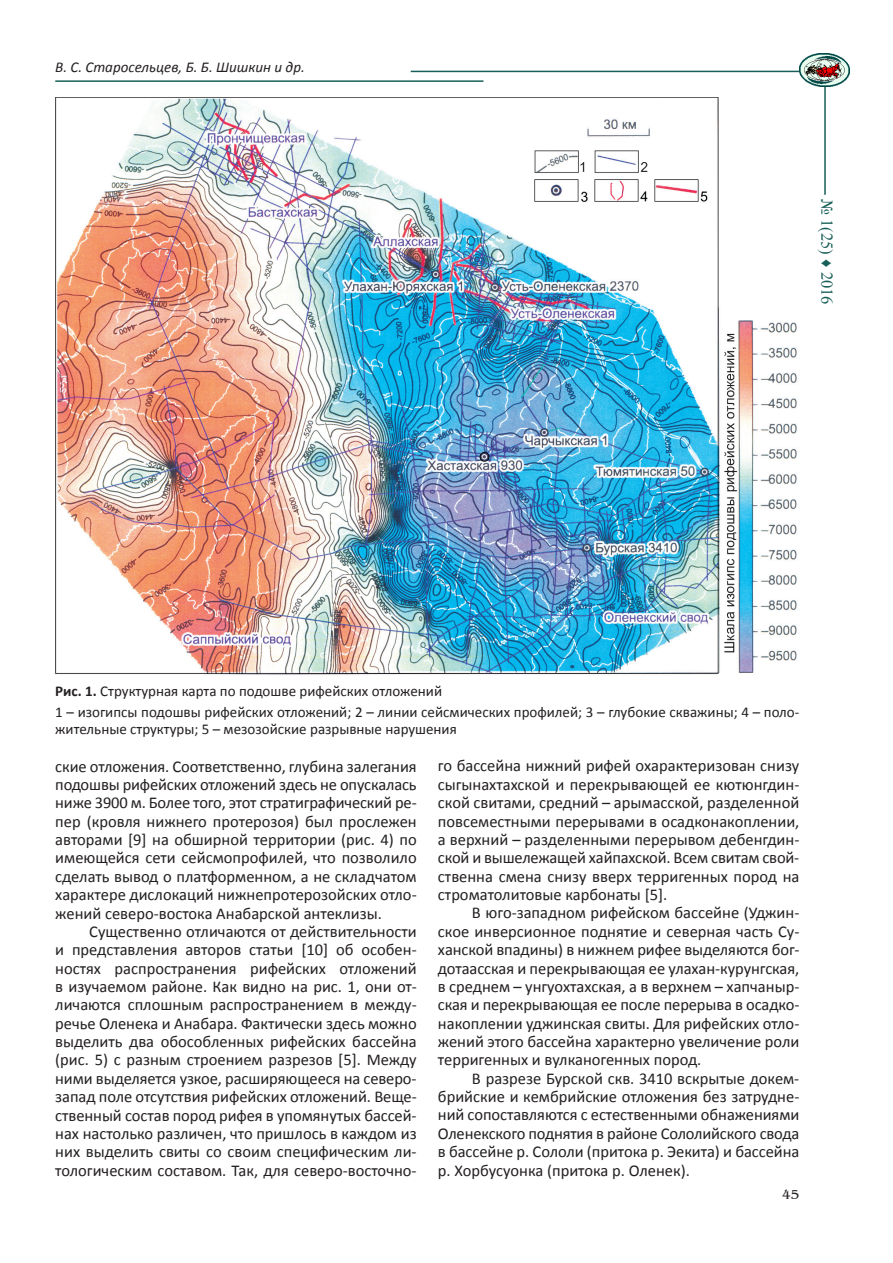
<style>
.page{position:relative;width:893px;height:1263px;background:#fff}
.page>*{position:absolute;margin:0;border:0;box-sizing:border-box;transform-origin:0 0}
.t1{font:16.5px/18.3px "Calibri";color:#231f20;text-align:justify}
.t2{font:16.5px "Times New Roman";color:#195f59}
.t3{font:15px/20.7px "Calibri";color:#231f20}
.t4{font:italic 15px "Calibri";color:#231f20}
.t5{font:13.5px "AG Benguiat";color:#231f20}
.s1{font-weight:700}
</style>
<div class="page">
<hr style="left:824px;top:79px;width:2px;height:116px;background:#195f59">
<hr style="left:411px;top:71px;width:413px;height:1px;background:#195f59">
<hr style="left:55px;top:80px;width:428px;height:2px;background:#195f59">
<img style="left:799px;top:54px;width:51px;height:32px">
<img style="left:55px;top:98px;width:742px;height:577px">
<p class="t4" style="left:55px;top:58px;width:251px">В. С. Старосельцев, Б. Б. Шишкин и др.</p>
<p class="t2" style="left:838px;top:199px;width:107px;rotate:90deg">№ 1(25) ♦ 2016</p>
<p class="t3" style="left:55px;top:680px;width:746px"><span class="s1">Рис. 1.</span> Структурная карта по подошве рифейских отложений<br>1 – изогипсы подошвы рифейских отложений; 2 – линии сейсмических профилей; 3 – глубокие скважины; 4 – поло-</p>
<p class="t3" style="left:55px;top:717px;width:403px">жительные структуры; 5 – мезозойские разрывные нарушения</p>
<p class="t1" style="left:55px;top:756px;width:363px">ские отложения. Соответственно, глубина залегания подошвы рифейских отложений здесь не опускалась ниже 3900 м. Более того, этот стратиграфический ре&shy;пер (кровля нижнего протерозоя) был прослежен авторами [9] на обширной территории (рис. 4) по имеющейся сети сейсмопрофилей, что позволило сделать вывод о платформенном, а не складчатом характере дислокаций нижнепротерозойских отло&shy;жений северо-востока Анабарской антеклизы.</p>
<p class="t1" style="left:55px;top:921px;width:363px;text-indent:34px">Существенно отличаются от действительности и представления авторов статьи [10] об особен&shy;ностях распространения рифейских отложений в изучаемом районе. Как видно на рис. 1, они от&shy;личаются сплошным распространением в между&shy;речье Оленека и Анабара. Фактически здесь можно выделить два обособленных рифейских бассейна (рис. 5) с разным строением разрезов [5]. Между ними выделяется узкое, расширяющееся на северо&shy;запад поле отсутствия рифейских отложений. Веще&shy;ственный состав пород рифея в упомянутых бассей&shy;нах настолько различен, что пришлось в каждом из них выделить свиты со своим специфическим ли&shy;тологическим составом. Так, для северо-восточно-</p>
<p class="t1" style="left:438px;top:756px;width:363px">го бассейна нижний рифей охарактеризован снизу сыгынахтахской и перекрывающей ее кютюнгдин&shy;ской свитами, средний – арымасской, разделенной повсеместными перерывами в осадконакоплении, а верхний – разделенными перерывом дебенгдин&shy;ской и вышележащей хайпахской. Всем свитам свой&shy;ственна смена снизу вверх терригенных пород на строматолитовые карбонаты [5].</p>
<p class="t1" style="left:438px;top:903px;width:363px;text-indent:34px">В юго-западном рифейском бассейне (Уджин&shy;ское инверсионное поднятие и северная часть Су&shy;ханской впадины) в нижнем рифее выделяются бог&shy;дотаасская и перекрывающая ее улахан-курунгская, в среднем – унгуохтахская, а в верхнем – хапчаныр&shy;ская и перекрывающая ее после перерыва в осадко&shy;накоплении уджинская свиты. Для рифейских отло&shy;жений этого бассейна характерно увеличение роли терригенных и вулканогенных пород.</p>
<p class="t1" style="left:438px;top:1068px;width:363px;text-indent:34px">В разрезе Бурской скв. 3410 вскрытые докем&shy;брийские и кембрийские отложения без затрудне&shy;ний сопоставляются с естественными обнажениями Оленекского поднятия в районе Сололийского свода в бассейне р. Сололи (притока р. Эекита) и бассейна р. Хорбусуонка (притока р. Оленек).</p>
<p class="t5" style="left:782px;top:1187px;width:19px">45</p>
</div>
